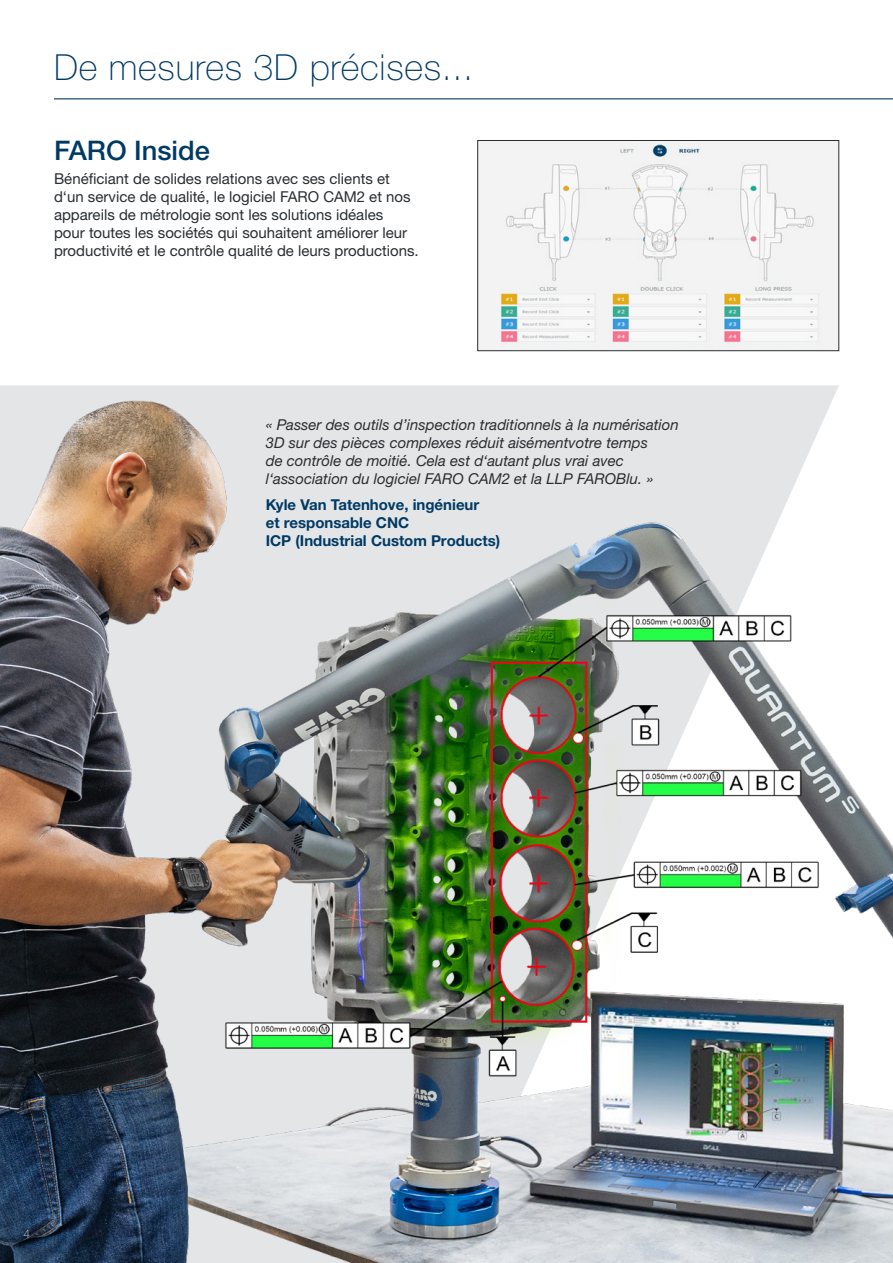
<style>
.page{position:relative;width:893px;height:1263px;background:#fff}
.page>*{position:absolute;margin:0;border:0;box-sizing:border-box;transform-origin:0 0}
.t1{font:100 36px "Helvetica Neue LTW1 G";letter-spacing:.02em;color:#003a64}
.t2{font:500 27px "Helvetica Neue LTW1 G";color:#003a64}
.t3{font:15px/18px "Helvetica Neue LTW1 G";color:#292e32}
.t4{font:italic 15px/18px "Helvetica Neue LTW1 G";color:#292e32}
.t5{font:700 15px/18px "Helvetica Neue LTW1 G";color:#003a64}
.t6{font:100 12px "Helvetica Neue LTW1 G";color:#e4e5e7}
</style>
<div class="page">
<hr style="left:54px;top:98px;width:839px;height:1px;background:#003a64">
<img style="left:0;top:387px;width:893px;height:876px">
<img style="left:479px;top:142px;width:358px;height:207px">
<div style="left:477px;top:140px;width:362px;height:211px;border:1px solid #292e32"></div>
<h1 class="t1" style="left:54px;top:46px;width:421px">De mesures 3D précises...</h1>
<h2 class="t2" style="left:54px;top:134px;width:157px">FARO Inside</h2>
<p class="t3" style="left:54px;top:170px;width:366px">Bénéficiant de solides relations avec ses clients et d‘un service de qualité, le logiciel FARO CAM2 et nos appareils de métrologie sont les solutions idéales<br>pour toutes les sociétés qui souhaitent améliorer leur productivité et le contrôle qualité de leurs productions.</p>
<p class="t4" style="left:266px;top:415px;width:415px">« Passer des outils d’inspection traditionnels à la numérisation 3D sur des pièces complexes réduit aisémentvotre temps<br>de contrôle de moitié. Cela est d‘autant plus vrai avec l‘association du logiciel FARO CAM2 et la LLP FAROBlu. »</p>
<p class="t5" style="left:266px;top:496px;width:236px">Kyle Van Tatenhove, ingénieur<br>et responsable CNC<br>ICP (Industrial Custom Products)</p>
<p class="t6" style="left:24px;top:1227px;width:8px">4</p>
</div>
